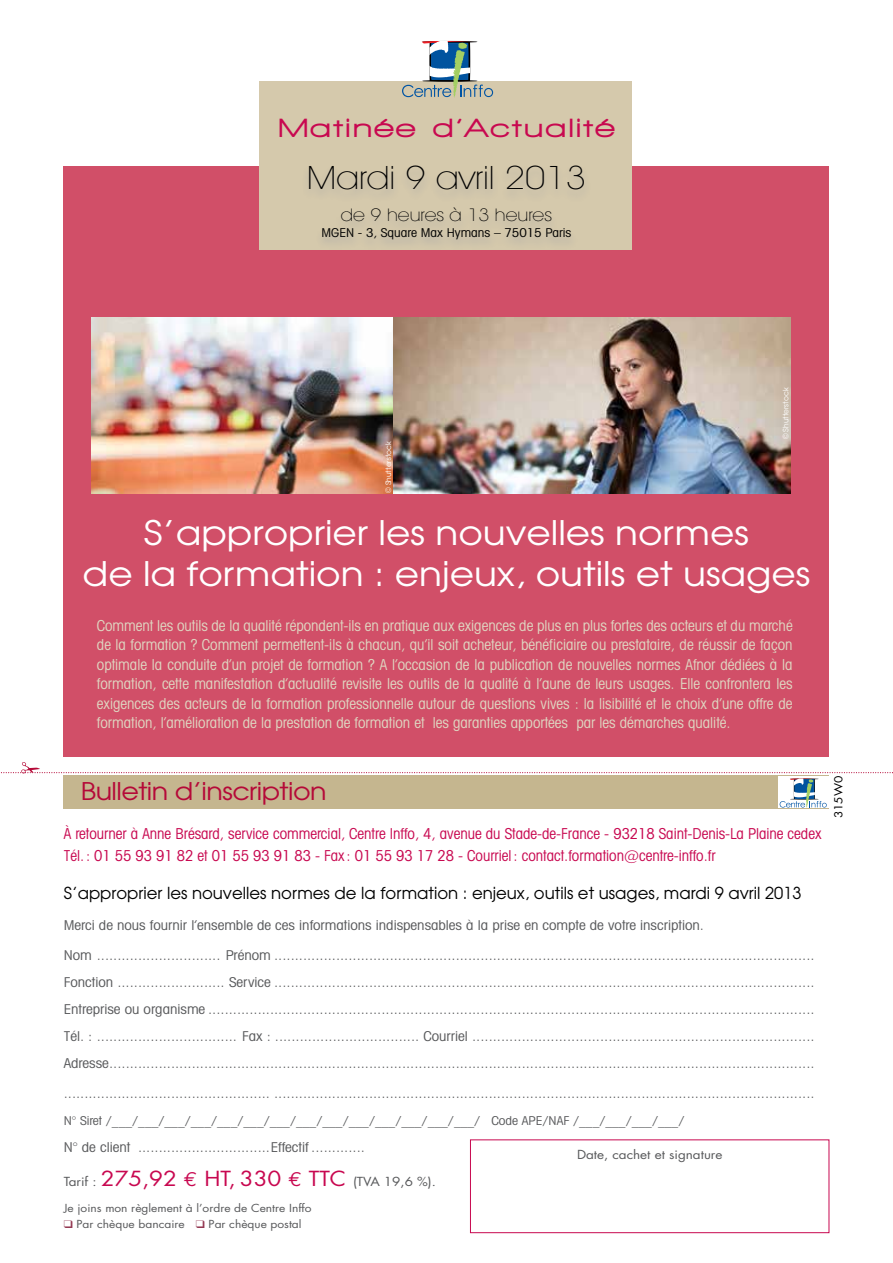
<style>
.page{position:relative;width:893px;height:1263px;background:#fff}
.page>*{position:absolute;margin:0;border:0;box-sizing:border-box;transform-origin:0 0}
.t1{font:33.75px/40.5px "Avant Garde";color:#fff;text-align:center;scale:1.11 1}
.t2{font:200 32.4px "Avant Garde IT Cby BT";color:#000;scale:1.11 1}
.t3{font:900 27px "Walkway Expand";letter-spacing:.09em;color:#c80850}
.t4{font:24.3px "Avant Garde";letter-spacing:-.02em;color:#b50938;scale:1.11 1}
.t5{font:200 17.55px "Avant Garde IT Cby BT";color:#000;scale:1.11 1}
.t6{font:16.5px "Avant Garde";color:#000}
.t7{font:condensed 15px/19.5px "Avant Garde IT Cby BT";color:#dfd6c1;text-align:justify}
.t8{font:condensed 15px/22.2px "Avant Garde IT Cby BT";color:#c80850}
.t9{font:condensed 13.5px/27px "Avant Garde IT Cby BT";color:#58595b;text-align:justify;scale:1.11 1}
.t10{font:condensed 12.15px "Avant Garde IT Cby BT";color:#58595b;scale:1.11 1}
.t11{font:12.15px "Futura";color:#58595b;scale:1.11 1}
.t12{font:condensed 12.15px "Avant Garde IT Cby BT";color:#000;scale:1.11 1}
.t13{font:10.8px "Futura";color:#58595b;scale:1.11 1}
.t14{font:10.8px "Futura";color:#000;scale:1.11 1}
.t15{font:7.5px "Avant Garde";color:#fff}
.s1{font-size:20.25px;color:#c80850}
.s2{font-family:"Euro Mono";font-size:20.25px;color:#c80850}
.s3{color:#943953}
</style>
<div class="page">
<div style="left:64px;top:167px;width:765px;height:590px;background:#d14f68"></div>
<div style="left:259px;top:81px;width:373px;height:169px;background:#d5c9ac"></div>
<div style="left:301px;top:163px;width:291px;height:89px;background:#d2c7ab"></div>
<div style="left:64px;top:776px;width:765px;height:33px;background:#c5b68f"></div>
<div style="left:470px;top:1139px;width:359px;height:94px;border:1px solid #c80850"></div>
<svg style="left:1px;top:762px;width:892px;height:46px"></svg>
<svg style="left:402px;top:41px;width:91px;height:56px"></svg>
<img style="left:91px;top:317px;width:699px;height:176px">
<h3 class="t3" style="left:278px;top:113px;width:338px">Matinée d’Actualité</h3>
<h2 class="t2" style="left:307px;top:157px;width:253px">Mardi 9 avril 2013</h2>
<p class="t5" style="left:341px;top:204px;width:192px">de 9 heures à 13 heures</p>
<p class="t12" style="left:321px;top:225px;width:227px">MGEN - 3, Square Max Hymans – 75015 Paris</p>
<p class="t15" style="left:384px;top:493px;width:53px;rotate:-90deg">© Shutterstock</p>
<p class="t15" style="left:781px;top:439px;width:53px;rotate:-90deg">© Shutterstock</p>
<h1 class="t1" style="left:83px;top:512px;width:657px">S’approprier les nouvelles normes<br>de la formation : enjeux, outils et usages</h1>
<p class="t7" style="left:97px;top:616px;width:697px">Comment les outils de la qualité répondent-ils en pratique aux exigences de plus en plus fortes des acteurs et du marché de la formation ? Comment permettent-ils à chacun, qu’il soit acheteur, bénéficiaire ou prestataire, de réussir de façon optimale la conduite d’un projet de formation ? A l’occasion de la publication de nouvelles normes Afnor dédiées à la formation, cette manifestation d’actualité revisite les outils de la qualité à l’aune de leurs usages. Elle confrontera les exigences des acteurs de la formation professionnelle autour de questions vives : la lisibilité et le choix d’une offre de formation, l’amélioration de la prestation de formation et les garanties apportées par les démarches qualité.</p>
<h3 class="t4" style="left:81px;top:776px;width:223px">Bulletin d’inscription</h3>
<p class="t14" style="left:831px;top:818px;width:40px;rotate:-90deg">315W0</p>
<p class="t8" style="left:64px;top:822px;width:759px">à retourner à Anne Brésard, service commercial, Centre Inffo, 4, avenue du Stade-de-France - 93218 Saint-Denis-La Plaine cedex<br>Tél.: 01 55 93 91 82 et 01 55 93 91 83 - Fax : 01 55 93 17 28 - Courriel: contact.formation@centre-inffo.fr</p>
<p class="t6" style="left:64px;top:883px;width:739px">S’approprier les nouvelles normes de la formation : enjeux, outils et usages, mardi 9 avril 2013</p>
<p class="t9" style="left:64px;top:911px;width:578px">Merci de nous fournir l’ensemble de ces informations indispensables à la prise en compte de votre inscription.</p>
<p class="t9" style="left:64px;top:941px;width:678px">Nom .............................. Prénom ...................................................................................................................................<br>Fonction .......................... Service ...................................................................................................................................<br>Entreprise ou organisme ...................................................................................................................................................<br>Tél. : .................................. Fax : ................................... Courriel ...................................................................................<br>Adresse...........................................................................................................................................................................</p>
<p class="t9" style="left:64px;top:1079px;width:678px">.................................................. ...................................................................................................................................</p>
<p class="t10" style="left:64px;top:1113px;width:561px">N° Siret /___/___/___/___/___/___/___/___/___/___/___/___/___/___/ Code APE/NAF /___/___/___/___/</p>
<p class="t9" style="left:64px;top:1133px;width:273px">N° de client ................................Effectif .............</p>
<p class="t11" style="left:64px;top:1173px;width:337px">Tarif : <span class="s1">275,92</span> <span class="s2">e</span> <span class="s1">HT, 330</span> <span class="s2">e</span> <span class="s1">TTC</span> (TVA 19,6 %).</p>
<p class="t13" style="left:64px;top:1201px;width:225px">Je joins mon règlement à l’ordre de Centre Inffo</p>
<p class="t13" style="left:64px;top:1217px;width:216px"><span class="s3">❑</span> Par chèque bancaire <span class="s3">❑</span> Par chèque postal</p>
<p class="t11" style="left:577px;top:1146px;width:133px">Date, cachet et signature</p>
</div>
